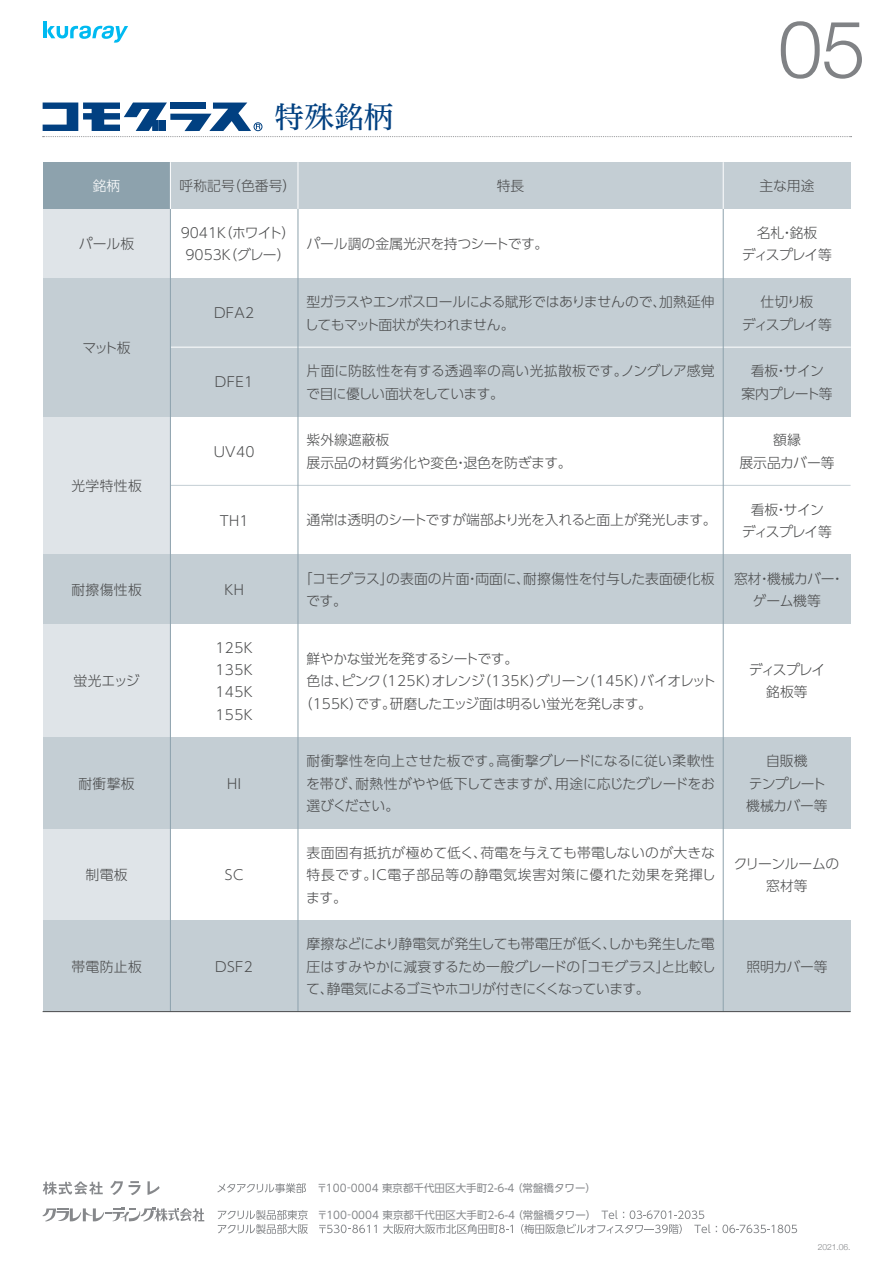
<style>
.page{position:relative;width:893px;height:1263px;background:#fff}
.page>*{position:absolute;margin:0;border:0;box-sizing:border-box;transform-origin:0 0}
.t1{font:300 79.65px "Helvetica Neue";color:#808285}
.t2{font:29.7px "Hiragino UD Serif Std W4";color:#014081}
.t3{font:300 13.8px/22.4px "UD Shin Go Pro";letter-spacing:-.01em;color:#4b4c4d;text-align:justify}
.t4{font:300 13.8px/22.4px "UD Shin Go Pro";letter-spacing:-.03em;color:#4b4c4d;text-align:center}
.t5{font:300 13.8px/22.4px "UD Shin Go Pro";letter-spacing:-.035em;color:#4b4c4d}
.t6{font:300 13.8px/22.4px "UD Shin Go Pro";letter-spacing:.01em;color:#4b4c4d}
.t7{font:300 13.8px/22.4px "UD Shin Go Pro";letter-spacing:-.045em;color:#4b4c4d;text-align:center}
.t8{font:300 13.8px/22.4px "UD Shin Go Pro";letter-spacing:-.055em;color:#4b4c4d;text-align:center}
.t9{font:300 13.8px/22.4px "UD Shin Go Pro";letter-spacing:-.065em;color:#4b4c4d;text-align:center}
.t10{font:300 13.8px/22.4px "UD Shin Go Pro";letter-spacing:-.06em;color:#4b4c4d;text-align:center}
.t11{font:300 13.8px/22.4px "UD Shin Go Pro";letter-spacing:-.08em;color:#4b4c4d;text-align:center}
.t12{font:300 13.8px/22.4px "UD Shin Go Pro";letter-spacing:-.075em;color:#4b4c4d;text-align:center}
.t13{font:300 13.8px "UD Shin Go Pro";color:#fff}
.t14{font:10.5px "UD Shin Go Pro";color:#86888b}
.t15{font:300 8.55px "Helvetica Neue";letter-spacing:-.01em;color:#86888b}
</style>
<div class="page">
<div style="left:43px;top:209px;width:127px;height:802px;background:#dfe4e8"></div>
<div style="left:43px;top:162px;width:127px;height:47px;background:#8da2ad"></div>
<div style="left:170px;top:162px;width:680px;height:47px;background:#c4ced4"></div>
<div style="left:43px;top:278px;width:807px;height:138px;background:#c4ced4"></div>
<div style="left:43px;top:554px;width:807px;height:69px;background:#c4ced4"></div>
<div style="left:43px;top:737px;width:807px;height:92px;background:#c4ced4"></div>
<div style="left:43px;top:920px;width:807px;height:91px;background:#c4ced4"></div>
<hr style="left:170px;top:347px;width:681px;height:1px;background:#fff">
<hr style="left:170px;top:485px;width:681px;height:1px;background:#c4ced4">
<hr style="left:723px;top:209px;width:1px;height:802px;background:#8da2ad">
<hr style="left:298px;top:209px;width:1px;height:802px;background:#8da2ad">
<hr style="left:170px;top:209px;width:1px;height:802px;background:#8da2ad">
<hr style="left:43px;top:1011px;width:808px;height:1px;background:#4b4c4d">
<svg style="left:43px;top:103px;width:809px;height:34px"></svg>
<hr style="left:43px;top:21px;width:3px;height:17px;background:#00baf1">
<svg style="left:47px;top:26px;width:81px;height:17px"></svg>
<hr style="left:298px;top:162px;width:1px;height:47px;background:#fff">
<hr style="left:170px;top:162px;width:1px;height:47px;background:#fff">
<hr style="left:723px;top:162px;width:1px;height:47px;background:#fff">
<svg style="left:43px;top:1207px;width:161px;height:15px"></svg>
<svg style="left:43px;top:1181px;width:60px;height:14px"></svg>
<svg style="left:129px;top:1181px;width:12px;height:14px"></svg>
<svg style="left:110px;top:1181px;width:13px;height:14px"></svg>
<svg style="left:148px;top:1181px;width:12px;height:14px"></svg>
<svg style="left:217px;top:1183px;width:89px;height:10px"></svg>
<svg style="left:218px;top:1210px;width:90px;height:24px"></svg>
<svg style="left:319px;top:1224px;width:58px;height:9px"></svg>
<svg style="left:383px;top:1224px;width:130px;height:10px"></svg>
<svg style="left:521px;top:1210px;width:189px;height:24px"></svg>
<svg style="left:716px;top:1224px;width:81px;height:9px"></svg>
<h2 class="t2" style="left:275px;top:94px;width:121px">特殊銘柄</h2>
<h1 class="t1" style="left:778px;top:-15px;width:89px">05</h1>
<p class="t13" style="left:93px;top:175px;width:29px">銘柄</p>
<p class="t3" style="left:180px;top:174px;width:118px">呼称記号（色番号）</p>
<p class="t3" style="left:497px;top:174px;width:29px">特長</p>
<p class="t3" style="left:759px;top:174px;width:57px">主な用途</p>
<p class="t3" style="left:79px;top:232px;width:57px">パール板</p>
<p class="t3" style="left:82px;top:336px;width:50px">マット板</p>
<p class="t3" style="left:71px;top:474px;width:72px">光学特性板</p>
<p class="t3" style="left:71px;top:578px;width:72px">耐擦傷性板</p>
<p class="t3" style="left:74px;top:669px;width:68px">蛍光エッジ</p>
<p class="t3" style="left:78px;top:772px;width:58px">耐衝撃板</p>
<p class="t3" style="left:86px;top:863px;width:44px">制電板</p>
<p class="t3" style="left:71px;top:955px;width:72px">帯電防止板</p>
<p class="t3" style="left:181px;top:221px;width:116px;text-align:center">9041K（ホワイト）<br>9053K（グレー）</p>
<p class="t3" style="left:214px;top:301px;width:42px">DFA2</p>
<p class="t3" style="left:215px;top:371px;width:40px">DFE1</p>
<p class="t3" style="left:214px;top:440px;width:43px">UV40</p>
<p class="t3" style="left:220px;top:509px;width:30px">TH1</p>
<p class="t3" style="left:224px;top:578px;width:21px">KH</p>
<p class="t3" style="left:215px;top:636px;width:39px">125K 135K 145K 155K</p>
<p class="t3" style="left:227px;top:772px;width:16px">HI</p>
<p class="t3" style="left:225px;top:863px;width:20px">SC</p>
<p class="t3" style="left:215px;top:954px;width:39px">DSF2</p>
<p class="t3" style="left:306px;top:232px;width:244px">パール調の金属光沢を持つシートです。</p>
<p class="t5" style="left:305px;top:290px;width:411px">型ガラスやエンボスロールによる賦形ではありませんので、加熱延伸してもマット面状が失われません。</p>
<p class="t3" style="left:306px;top:359px;width:410px">片面に防眩性を有する透過率の高い光拡散板です。ノングレア感覚で目に優しい面状をしています。</p>
<p class="t3" style="left:307px;top:428px;width:267px">紫外線遮蔽板<br>展示品の材質劣化や変色・退色を防ぎます。</p>
<p class="t4" style="left:307px;top:508px;width:412px">通常は透明のシートですが端部より光を入れると面上が発光します。</p>
<p class="t6" style="left:306px;top:567px;width:410px;text-indent:-7px">「コモグラス」の表面の片面・両面に、耐擦傷性を付与した表面硬化板です。</p>
<p class="t4" style="left:307px;top:647px;width:213px">鮮やかな蛍光を発するシートです。</p>
<p class="t3" style="left:307px;top:669px;width:411px">色は、ピンク（125K）オレンジ（135K）グリーン（145K）バイオレット</p>
<p class="t4" style="left:299px;top:692px;width:355px">（155K）です。研磨したエッジ面は明るい蛍光を発します。</p>
<p class="t3" style="left:306px;top:749px;width:410px">耐衝撃性を向上させた板です。高衝撃グレードになるに従い柔軟性を帯び、耐熱性がやや低下してきますが、用途に応じたグレードをお選びください。</p>
<p class="t3" style="left:306px;top:841px;width:411px">表面固有抵抗が極めて低く、荷電を与えても帯電しないのが大きな特長です。IC電子部品等の静電気埃害対策に優れた効果を発揮します。</p>
<p class="t3" style="left:306px;top:932px;width:411px">摩擦などにより静電気が発生しても帯電圧が低く、しかも発生した電圧はすみやかに減衰するため一般グレードの「コモグラス」と比較して、静電気によるゴミやホコリが付きにくくなっています。</p>
<p class="t10" style="left:742px;top:221px;width:91px">名札・銘板<br>ディスプレイ等</p>
<p class="t11" style="left:742px;top:290px;width:91px">仕切り板<br>ディスプレイ等</p>
<p class="t8" style="left:741px;top:359px;width:93px">看板・サイン<br>案内プレート等</p>
<p class="t3" style="left:739px;top:428px;width:97px;text-align:center">額縁<br>展示品カバー等</p>
<p class="t9" style="left:742px;top:498px;width:91px">看板・サインディスプレイ等</p>
<p class="t3" style="left:734px;top:567px;width:112px;text-align:center">窓材・機械カバー・ゲーム機等</p>
<p class="t12" style="left:749px;top:658px;width:78px">ディスプレイ銘板等</p>
<p class="t7" style="left:746px;top:749px;width:83px">自販機<br>テンプレート機械カバー等</p>
<p class="t4" style="left:734px;top:852px;width:107px">クリーンルームの窓材等</p>
<p class="t3" style="left:746px;top:955px;width:83px">照明カバー等</p>
<p class="t14" style="left:317px;top:1179px;width:281px">〒100－0004 東京都千代田区大手町2-6-4（常盤橋タワー）</p>
<p class="t14" style="left:317px;top:1206px;width:281px">〒100－0004 東京都千代田区大手町2-6-4（常盤橋タワー）</p>
<p class="t15" style="left:818px;top:1240px;width:34px">2021.06.</p>
</div>
